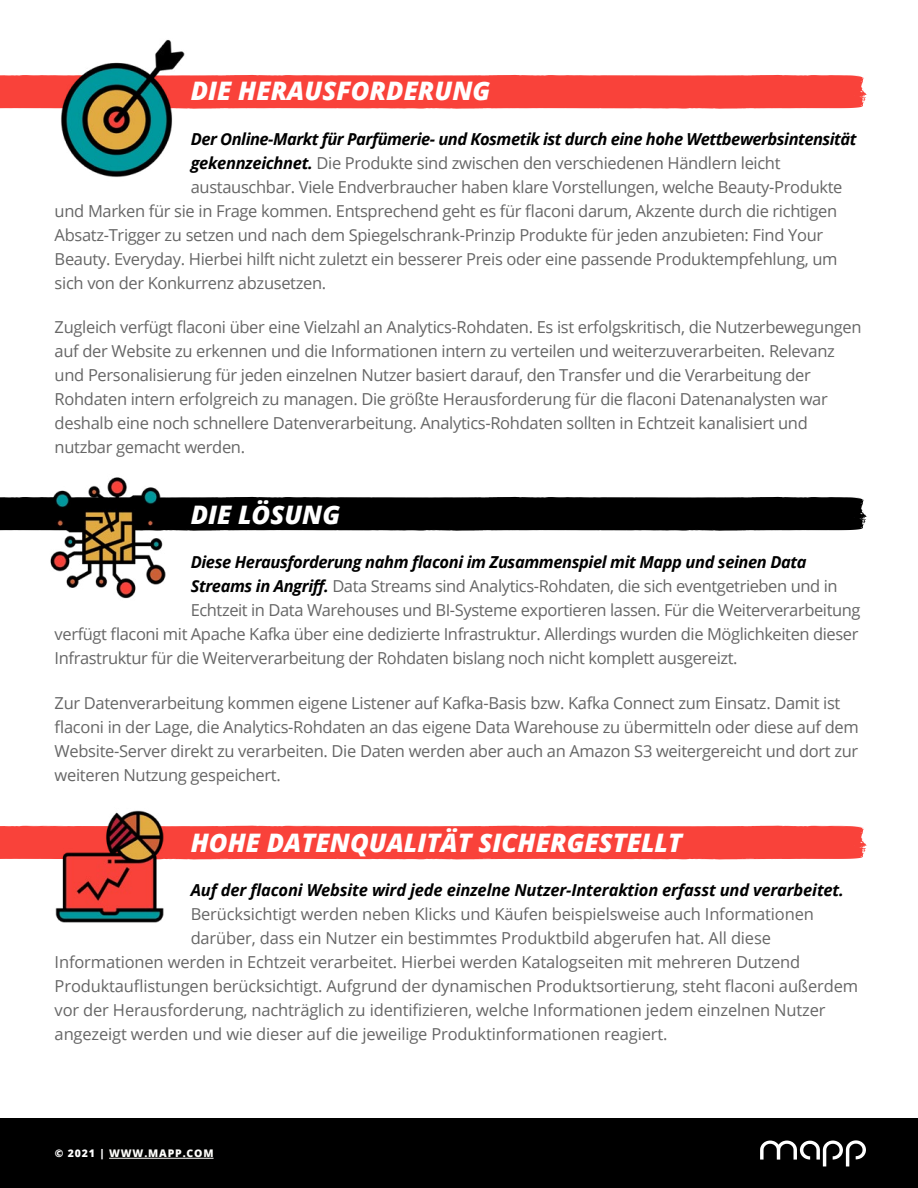
<style>
.page{position:relative;width:918px;height:1188px;background:#fff}
.page>*{position:absolute;margin:0;border:0;box-sizing:border-box;transform-origin:0 0}
.t1{font:italic 800 25.5px "Open Sans";color:#fff}
.t2{font:16.5px/24px "Open Sans";letter-spacing:-.02em;color:#666}
.t3{font:italic 700 16.5px "Open Sans";letter-spacing:-.025em;color:#000}
.t4{font:800 10.5px "Open Sans";letter-spacing:.08em;color:#fffffd}
.s1{font-weight:700;font-style:italic;color:#000}
.s2{color:#fff}
</style>
<div class="page">
<div style="left:0;top:75px;width:867px;height:34px;background:#f9423a"></div>
<div style="left:0;top:497px;width:867px;height:34px;background:#000"></div>
<svg style="left:0;top:826px;width:867px;height:34px;background:#f94941"></svg>
<div style="left:0;top:1119px;width:918px;height:69px;background:#000"></div>
<hr style="left:109px;top:1158px;width:105px;height:1px;background:#fffffd">
<svg style="left:760px;top:1140px;width:106px;height:26px"></svg>
<img style="left:16px;top:39px;width:175px;height:138px">
<img style="left:15px;top:477px;width:176px;height:122px">
<img style="left:16px;top:810px;width:175px;height:113px">
<h1 class="t1" style="left:191px;top:72px;width:301px">DIE HERAUSFORDERUNG</h1>
<p class="t3" style="left:191px;top:127px;width:667px">Der Online-Markt für Parfümerie- und Kosmetik ist durch eine hohe Wettbewerbsintensität</p>
<p class="t2" style="left:191px;top:150px;width:591px"><span class="s1">gekennzeichnet.</span> Die Produkte sind zwischen den verschiedenen Händlern leicht</p>
<p class="t2" style="left:191px;top:174px;width:653px">austauschbar. Viele Endverbraucher haben klare Vorstellungen, welche Beauty-Produkte</p>
<p class="t2" style="left:55px;top:198px;width:784px">und Marken für sie in Frage kommen. Entsprechend geht es für flaconi darum, Akzente durch die richtigen</p>
<p class="t2" style="left:55px;top:222px;width:770px">Absatz-Trigger zu setzen und nach dem Spiegelschrank-Prinzip Produkte für jeden anzubieten: Find Your</p>
<p class="t2" style="left:55px;top:246px;width:784px">Beauty. Everyday. Hierbei hilft nicht zuletzt ein besserer Preis oder eine passende Produktempfehlung, um</p>
<p class="t2" style="left:55px;top:270px;width:273px">sich von der Konkurrenz abzusetzen.</p>
<p class="t2" style="left:55px;top:315px;width:808px">Zugleich verfügt flaconi über eine Vielzahl an Analytics-Rohdaten. Es ist erfolgskritisch, die Nutzerbewegungen auf der Website zu erkennen und die Informationen intern zu verteilen und weiterzuverarbeiten. Relevanz und Personalisierung für jeden einzelnen Nutzer basiert darauf, den Transfer und die Verarbeitung der Rohdaten intern erfolgreich zu managen. Die größte Herausforderung für die flaconi Datenanalysten war deshalb eine noch schnellere Datenverarbeitung. Analytics-Rohdaten sollten in Echtzeit kanalisiert und nutzbar gemacht werden.</p>
<h1 class="t1" style="left:191px;top:496px;width:151px">DIE LÖSUNG</h1>
<p class="t3" style="left:191px;top:551px;width:618px">Diese Herausforderung nahm flaconi im Zusammenspiel mit Mapp und seinen Data</p>
<p class="t2" style="left:191px;top:574px;width:648px"><span class="s1">Streams in Angriff.</span> Data Streams sind Analytics-Rohdaten, die sich eventgetrieben und in</p>
<p class="t2" style="left:191px;top:598px;width:671px">Echtzeit in Data Warehouses und BI-Systeme exportieren lassen. Für die Weiterverarbeitung</p>
<p class="t2" style="left:55px;top:622px;width:805px">verfügt flaconi mit Apache Kafka über eine dedizierte Infrastruktur. Allerdings wurden die Möglichkeiten dieser</p>
<p class="t2" style="left:55px;top:646px;width:684px">Infrastruktur für die Weiterverarbeitung der Rohdaten bislang noch nicht komplett ausgereizt.</p>
<p class="t2" style="left:55px;top:690px;width:806px">Zur Datenverarbeitung kommen eigene Listener auf Kafka-Basis bzw. Kafka Connect zum Einsatz. Damit ist flaconi in der Lage, die Analytics-Rohdaten an das eigene Data Warehouse zu übermitteln oder diese auf dem Website-Server direkt zu verarbeiten. Die Daten werden aber auch an Amazon S3 weitergereicht und dort zur weiteren Nutzung gespeichert.</p>
<h1 class="t1" style="left:191px;top:823px;width:493px">HOHE DATENQUALITÄT SICHERGESTELLT</h1>
<p class="t3" style="left:191px;top:879px;width:655px">Auf der flaconi Website wird jede einzelne Nutzer-Interaktion erfasst und verarbeitet.</p>
<p class="t2" style="left:191px;top:902px;width:625px">Berücksichtigt werden neben Klicks und Käufen beispielsweise auch Informationen</p>
<p class="t2" style="left:191px;top:926px;width:582px">darüber, dass ein Nutzer ein bestimmtes Produktbild abgerufen hat. All diese</p>
<p class="t2" style="left:55px;top:950px;width:747px">Informationen werden in Echtzeit verarbeitet. Hierbei werden Katalogseiten mit mehreren Dutzend</p>
<p class="t2" style="left:55px;top:974px;width:805px">Produktauflistungen berücksichtigt. Aufgrund der dynamischen Produktsortierung, steht flaconi außerdem</p>
<p class="t2" style="left:55px;top:998px;width:772px">vor der Herausforderung, nachträglich zu identifizieren, welche Informationen jedem einzelnen Nutzer</p>
<p class="t2" style="left:55px;top:1022px;width:614px">angezeigt werden und wie dieser auf die jeweilige Produktinformationen reagiert.</p>
<p class="t4" style="left:55px;top:1146px;width:160px"><span class="s2">© 2021 |</span> WWW.MAPP.COM</p>
</div>
